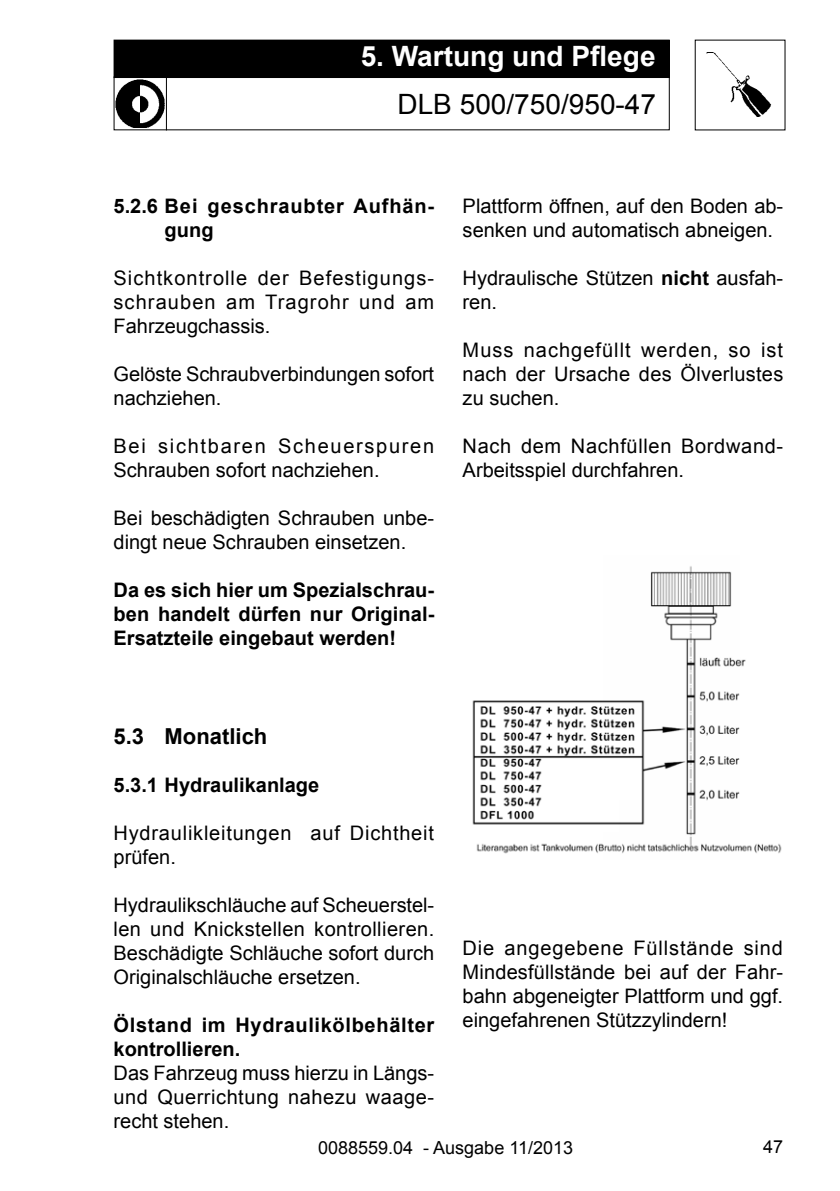
<style>
.page{position:relative;width:840px;height:1191px;background:#fff}
.page>*{position:absolute;margin:0;border:0;box-sizing:border-box;transform-origin:0 0}
.t1{font:700 28px "Arial";color:#fff}
.t2{font:28px "Arial";color:#000}
.t3{font:700 22px "Arial";color:#000}
.t4{font:20px/24px "Arial";color:#000;text-align:justify}
.t5{font:700 20px/24px "Arial";letter-spacing:.005em;color:#000;text-align:justify}
.t6{font:20px/24px "Arial";letter-spacing:.085em;color:#000}
.t7{font:700 20px/24px "Arial";letter-spacing:.035em;color:#000}
.t8{font:20px/24px "Arial";letter-spacing:.04em;color:#000}
.t9{font:700 20px/24px "Arial";letter-spacing:.045em;color:#000}
.t10{font:18px "Arial";color:#000}
.s1{font-weight:700}
</style>
<div class="page">
<img style="left:706px;top:52px;width:66px;height:64px">
<img style="left:472px;top:566px;width:310px;height:288px">
<div style="left:114px;top:40px;width:555px;height:38px;background:#000"></div>
<div style="left:113px;top:76px;width:556px;height:54px;border:1px solid #000"></div>
<hr style="left:166px;top:77px;width:1px;height:53px;background:#000">
<img style="left:116px;top:80px;width:48px;height:48px">
<h1 class="t1" style="left:360px;top:37px;width:296px">5. Wartung und Pflege</h1>
<h1 class="t2" style="left:397px;top:86px;width:260px">DLB 500/750/950-47</h1>
<p class="t9" style="left:164px;top:195px;width:271px;text-indent:-51px">5.2.6 Bei geschraubter Aufhän&shy;gung</p>
<p class="t4" style="left:113px;top:266px;width:322px">Sichtkontrolle der Befestigungs&shy;schrauben am Tragrohr und am Fahrzeugchassis.</p>
<p class="t4" style="left:113px;top:362px;width:322px">Gelöste Schraubverbindungen sofort nachziehen.</p>
<p class="t6" style="left:113px;top:434px;width:322px">Bei sichtbaren Scheuerspuren<br>Schrauben sofort nachziehen.</p>
<p class="t4" style="left:113px;top:506px;width:322px">Bei beschädigten Schrauben unbe&shy;dingt neue Schrauben einsetzen.</p>
<p class="t5" style="left:113px;top:579px;width:322px">Da es sich hier um Spezialschrau&shy;ben handelt dürfen nur Original-Ersatzteile eingebaut werden!</p>
<p class="t4" style="left:462px;top:194px;width:322px">Plattform öffnen, auf den Boden ab&shy;senken und automatisch abneigen.</p>
<p class="t4" style="left:462px;top:266px;width:322px">Hydraulische Stützen <span class="s1">nicht</span> ausfah&shy;ren.</p>
<p class="t4" style="left:462px;top:338px;width:322px">Muss nachgefüllt werden, so ist nach der Ursache des Ölverlustes zu suchen.</p>
<p class="t4" style="left:462px;top:434px;width:322px">Nach dem Nachfüllen Bordwand-<br>Arbeitsspiel durchfahren.</p>
<p class="t3" style="left:113px;top:721px;width:155px">5.3 Monatlich</p>
<p class="t5" style="left:113px;top:773px;width:207px">5.3.1 Hydraulikanlage</p>
<p class="t8" style="left:113px;top:821px;width:322px">Hydraulikleitungen auf Dichtheit prüfen.</p>
<p class="t4" style="left:113px;top:893px;width:322px">Hydraulikschläuche auf Scheuerstel&shy;len und Knickstellen kontrollieren.<br>Beschädigte Schläuche sofort durch Originalschläuche ersetzen.</p>
<p class="t7" style="left:113px;top:1013px;width:322px">Ölstand im Hydraulikölbehälter kontrollieren.</p>
<p class="t4" style="left:113px;top:1061px;width:322px">Das Fahrzeug muss hierzu in Längs&shy;und Querrichtung nahezu waage&shy;recht stehen.</p>
<p class="t4" style="left:462px;top:935px;width:322px">Die angegebene Füllstände sind Mindesfüllstände bei auf der Fahr&shy;bahn abgeneigter Plattform und ggf. eingefahrenen Stützzylindern!</p>
<p class="t10" style="left:318px;top:1135px;width:256px">0088559.04 - Ausgabe 11/2013</p>
<p class="t10" style="left:762px;top:1135px;width:22px">47</p>
</div>
